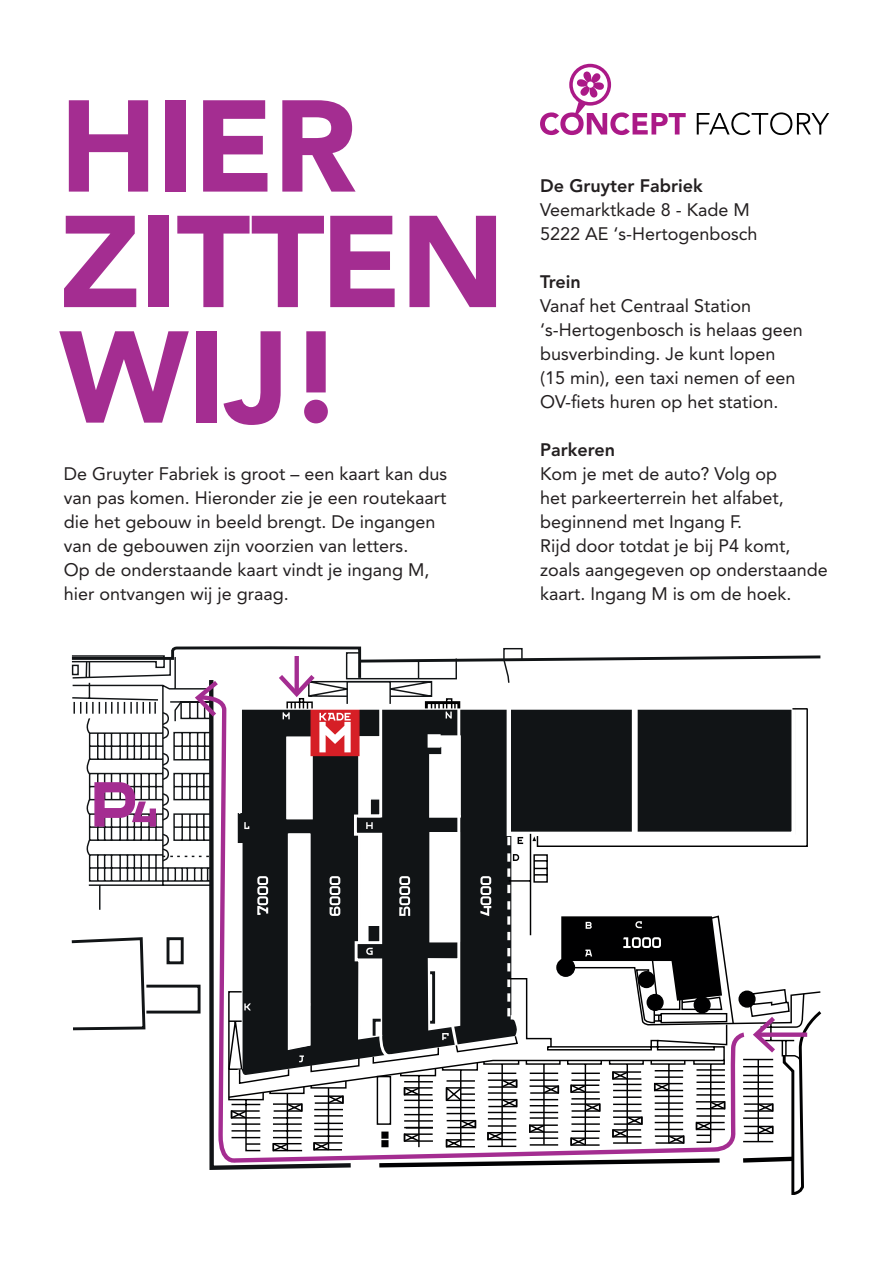
<style>
.page{position:relative;width:893px;height:1263px;background:#fff}
.page>*{position:absolute;margin:0;border:0;box-sizing:border-box;transform-origin:0 0}
.t1{font:900 129px "Avenir";letter-spacing:-.01em;color:#a42d91}
.t2{font:18px/24px "Avenir";color:#231f20}
.t3{font:800 18px "Avenir";color:#231f20}
</style>
<div class="page">
<svg style="left:540px;top:64px;width:146px;height:71px"></svg>
<svg style="left:697px;top:112px;width:132px;height:23px"></svg>
<svg style="left:72px;top:646px;width:749px;height:549px"></svg>
<p class="t1" style="left:60px;top:69px;width:299px">HIER</p>
<p class="t1" style="left:60px;top:184px;width:447px">ZITTEN</p>
<p class="t1" style="left:60px;top:300px;width:287px">WIJ!</p>
<p class="t2" style="left:64px;top:461px;width:385px">De Gruyter Fabriek is groot – een kaart kan dus van pas komen. Hieronder zie je een routekaart die het gebouw in beeld brengt. De ingangen van de gebouwen zijn voorzien van letters.<br>Op de onderstaande kaart vindt je ingang M, hier ontvangen wij je graag.</p>
<p class="t3" style="left:540px;top:175px;width:164px">De Gruyter Fabriek</p>
<p class="t2" style="left:540px;top:197px;width:211px">Veemarktkade 8 - Kade M</p>
<p class="t2" style="left:540px;top:221px;width:219px">5222 AE ‘s-Hertogenbosch</p>
<p class="t3" style="left:540px;top:271px;width:42px">Trein</p>
<p class="t2" style="left:540px;top:293px;width:264px">Vanaf het Centraal Station ‘s-Hertogenbosch is helaas geen busverbinding. Je kunt lopen (15 min), een taxi nemen of een<br>OV-fiets huren op het station.</p>
<p class="t3" style="left:540px;top:439px;width:77px">Parkeren</p>
<p class="t2" style="left:540px;top:461px;width:289px">Kom je met de auto? Volg op<br>het parkeerterrein het alfabet, beginnend met Ingang F.<br>Rijd door totdat je bij P4 komt, zoals aangegeven op onderstaande kaart. Ingang M is om de hoek.</p>
</div>
